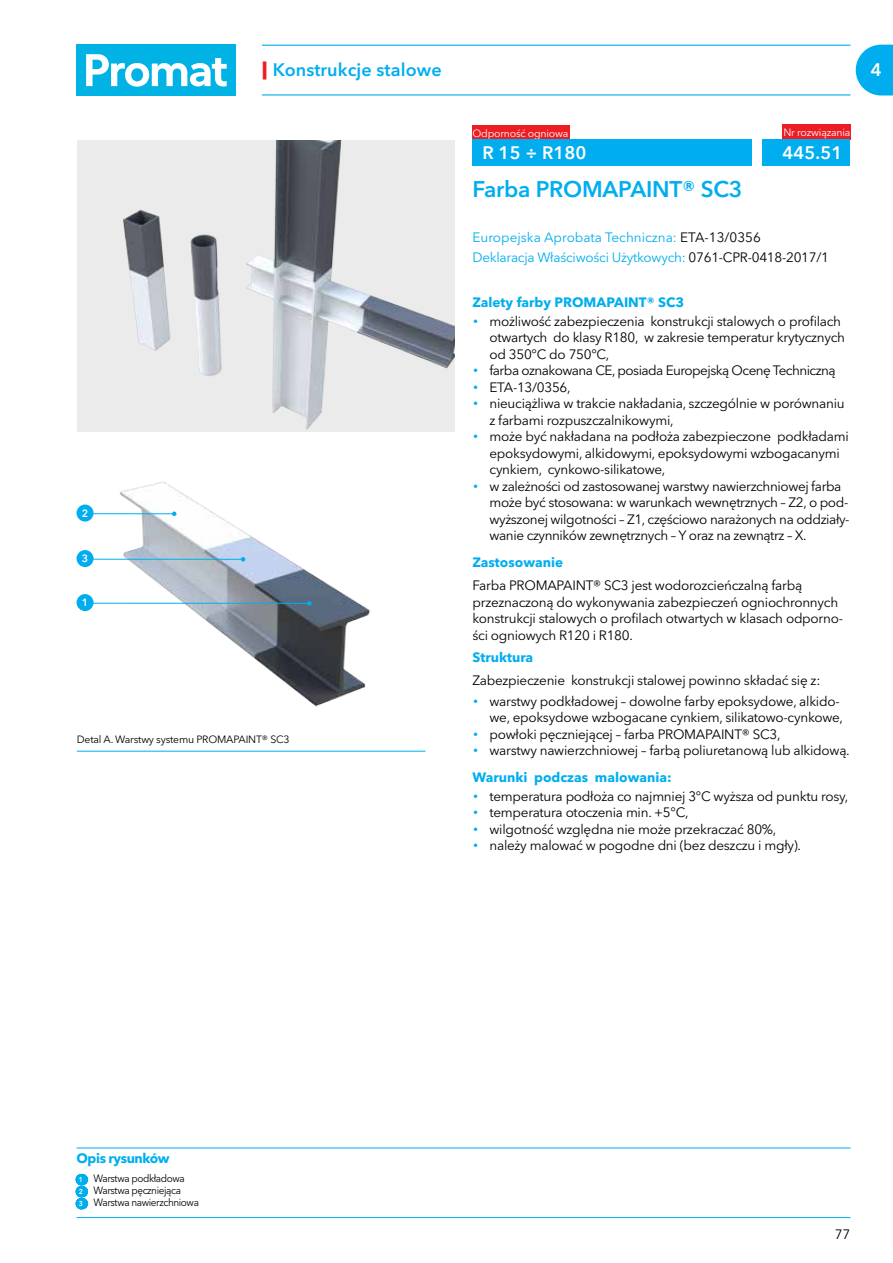
<style>
.page{position:relative;width:893px;height:1263px;background:#fff}
.page>*{position:absolute;margin:0;border:0;box-sizing:border-box;transform-origin:0 0}
.t1{font:600 22.5px "Avenir Next LT Pro";letter-spacing:-.01em;color:#00aeef}
.t2{font:600 18px "Avenir Next LT Pro";letter-spacing:.005em;color:#00aeef}
.t3{font:600 18px "Avenir Next LT Pro";letter-spacing:.005em;color:#fff}
.t4{font:13.5px/16.5px "Avenir Next LT Pro";letter-spacing:-.02em;color:#000}
.t5{font:13.5px/19.5px "Avenir Next LT Pro";letter-spacing:-.02em;color:#00aeef}
.t6{font:13.5px "Avenir Next LT Pro";letter-spacing:-.04em;color:#000}
.t7{font:700 13.5px "Avenir Next LT Pro";color:#00aeef}
.t8{font:700 13.5px "Avenir Next LT Pro";letter-spacing:-.03em;color:#00aeef}
.t9{font:10.5px/12px "Avenir Next LT Pro";letter-spacing:-.04em;color:#000;scale:.95 1}
.t10{font:10.5px "Avenir Next LT Pro";letter-spacing:-.02em;color:#000}
.t11{font:10.5px "Avenir Next LT Pro";letter-spacing:-.02em;color:#fff}
.t12{font:600 10.5px "Avenir Next LT Pro";color:#fff}
.s1{font-weight:700;color:#ed1d24}
.s2{color:#000}
.s3{font-family:"Rubrik";font-weight:300;color:#00aeef}
.s4{font-weight:700;color:#00aeef}
.s5{font-weight:600;font-size:7.05px;color:#fff}
</style>
<div class="page">
<svg style="left:856px;top:45px;width:37px;height:50px;background:#22b8f1"></svg>
<div style="left:77px;top:45px;width:159px;height:51px;background:#00b3e4"></div>
<svg style="left:86px;top:54px;width:141px;height:33px"></svg>
<hr style="left:262px;top:45px;width:588px;height:1px;background:#00aeef">
<hr style="left:262px;top:94px;width:588px;height:1px;background:#00aeef">
<div style="left:472px;top:125px;width:98px;height:15px;background:#ed1d24"></div>
<div style="left:782px;top:125px;width:68px;height:15px;background:#ed1d24"></div>
<div style="left:472px;top:139px;width:378px;height:27px;background:#00aeef"></div>
<div style="left:752px;top:125px;width:9px;height:50px;background:#fff"></div>
<hr style="left:77px;top:751px;width:349px;height:1px;background:#00aeef">
<img style="left:88px;top:481px;width:282px;height:226px">
<svg style="left:76px;top:1173px;width:9px;height:36px"></svg>
<hr style="left:77px;top:1217px;width:773px;height:1px;background:#00aeef">
<hr style="left:77px;top:1147px;width:773px;height:1px;background:#00aeef">
<hr style="left:87px;top:513px;width:87px;height:1px;background:#00aeef">
<svg style="left:172px;top:511px;width:4px;height:5px"></svg>
<div style="left:77px;top:504px;width:17px;height:18px;background:#00aeef;border-radius:50%"></div>
<hr style="left:87px;top:559px;width:156px;height:1px;background:#00aeef">
<svg style="left:241px;top:557px;width:4px;height:4px"></svg>
<div style="left:77px;top:550px;width:17px;height:17px;background:#00aeef;border-radius:50%"></div>
<hr style="left:87px;top:603px;width:222px;height:1px;background:#00aeef">
<svg style="left:307px;top:601px;width:5px;height:4px"></svg>
<div style="left:77px;top:594px;width:17px;height:17px;background:#00aeef;border-radius:50%"></div>
<img style="left:77px;top:140px;width:377px;height:292px">
<p class="t12" style="left:82px;top:507px;width:8px">2</p>
<p class="t12" style="left:82px;top:552px;width:8px">3</p>
<p class="t12" style="left:82px;top:596px;width:8px">1</p>
<h2 class="t2" style="left:261px;top:59px;width:182px"><span class="s1">|</span> Konstrukcje stalowe</h2>
<p class="t10" style="left:77px;top:733px;width:214px">Detal A. Warstwy systemu PROMAPAINT® SC3</p>
<p class="t11" style="left:472px;top:127px;width:97px">Odporność ogniowa</p>
<p class="t11" style="left:783px;top:126px;width:68px">Nr rozwiązania</p>
<h2 class="t3" style="left:483px;top:142px;width:105px">R 15 ÷ R180</h2>
<h2 class="t3" style="left:782px;top:142px;width:62px">445.51</h2>
<h1 class="t1" style="left:472px;top:175px;width:272px">Farba PROMAPAINT® SC3</h1>
<p class="t5" style="left:472px;top:228px;width:358px">Europejska Aprobata Techniczna: <span class="s2">ETA-13/0356<br></span>Deklaracja Właściwości Użytkowych: <span class="s2">0761-CPR-0418-2017/1</span></p>
<p class="t7" style="left:472px;top:294px;width:213px">Zalety farby PROMAPAINT® SC3</p>
<p class="t4" style="left:489px;top:313px;width:357px;text-indent:-17px"><span class="s3">•</span> możliwość zabezpieczenia konstrukcji stalowych o profilach otwartych do klasy R180, w zakresie temperatur krytycznych od 350°C do 750°C,</p>
<p class="t6" style="left:472px;top:363px;width:365px"><span class="s3">•</span> farba oznakowana CE, posiada Europejską Ocenę Techniczną</p>
<p class="t4" style="left:472px;top:379px;width:100px"><span class="s3">•</span> ETA-13/0356,</p>
<p class="t4" style="left:489px;top:395px;width:357px;text-indent:-17px"><span class="s3">•</span> nieuciążliwa w trakcie nakładania, szczególnie w porównaniu z farbami rozpuszczalnikowymi,</p>
<p class="t4" style="left:489px;top:428px;width:361px;text-indent:-17px"><span class="s3">•</span> może być nakładana na podłoża zabezpieczone podkładami epoksydowymi, alkidowymi, epoksydowymi wzbogacanymi cynkiem, cynkowo-silikatowe,</p>
<p class="t4" style="left:489px;top:478px;width:362px;text-indent:-17px"><span class="s3">•</span> w zależności od zastosowanej warstwy nawierzchniowej farba może być stosowana: w warunkach wewnętrznych – Z2, o pod&shy;wyższonej wilgotności – Z1, częściowo narażonych na oddziały&shy;wanie czynników zewnętrznych – Y oraz na zewnątrz – X.</p>
<p class="t7" style="left:472px;top:554px;width:92px">Zastosowanie</p>
<p class="t4" style="left:472px;top:577px;width:372px">Farba PROMAPAINT® SC3 jest wodorozcieńczalną farbą przeznaczoną do wykonywania zabezpieczeń ogniochronnych konstrukcji stalowych o profilach otwartych w klasach odporno&shy;ści ogniowych R120 i R180.</p>
<p class="t7" style="left:472px;top:649px;width:62px">Struktura</p>
<p class="t4" style="left:472px;top:672px;width:349px">Zabezpieczenie konstrukcji stalowej powinno składać się z:</p>
<p class="t4" style="left:472px;top:693px;width:372px;text-align:right"><span class="s3">•</span> warstwy podkładowej – dowolne farby epoksydowe, alkido&shy;we, epoksydowe wzbogacane cynkiem, silikatowo-cynkowe,</p>
<p class="t4" style="left:472px;top:726px;width:310px"><span class="s3">•</span> powłoki pęczniejącej – farba PROMAPAINT® SC3,</p>
<p class="t4" style="left:472px;top:737px;width:379px;line-height:26.8px"><span class="s3">•</span> warstwy nawierzchniowej – farbą poliuretanową lub alkidową.<br><span class="s4">Warunki podczas malowania:</span></p>
<p class="t4" style="left:472px;top:788px;width:377px"><span class="s3">•</span> temperatura podłoża co najmniej 3°C wyższa od punktu rosy,</p>
<p class="t4" style="left:472px;top:804px;width:218px"><span class="s3">•</span> temperatura otoczenia min. +5°C,</p>
<p class="t4" style="left:472px;top:821px;width:305px"><span class="s3">•</span> wilgotność względna nie może przekraczać 80%,</p>
<p class="t4" style="left:472px;top:837px;width:330px"><span class="s3">•</span> należy malować w pogodne dni (bez deszczu i mgły).</p>
<h2 class="t3" style="left:871px;top:59px;width:12px">4</h2>
<p class="t8" style="left:77px;top:1150px;width:95px">Opis rysunków</p>
<p class="t9" style="left:79px;top:1172px;width:128px"><span class="s5">1</span> Warstwa podkładowa<br><span class="s5">2</span> Warstwa pęczniejąca<br><span class="s5">3</span> Warstwa nawierzchniowa</p>
<p class="t4" style="left:835px;top:1226px;width:17px">77</p>
</div>
